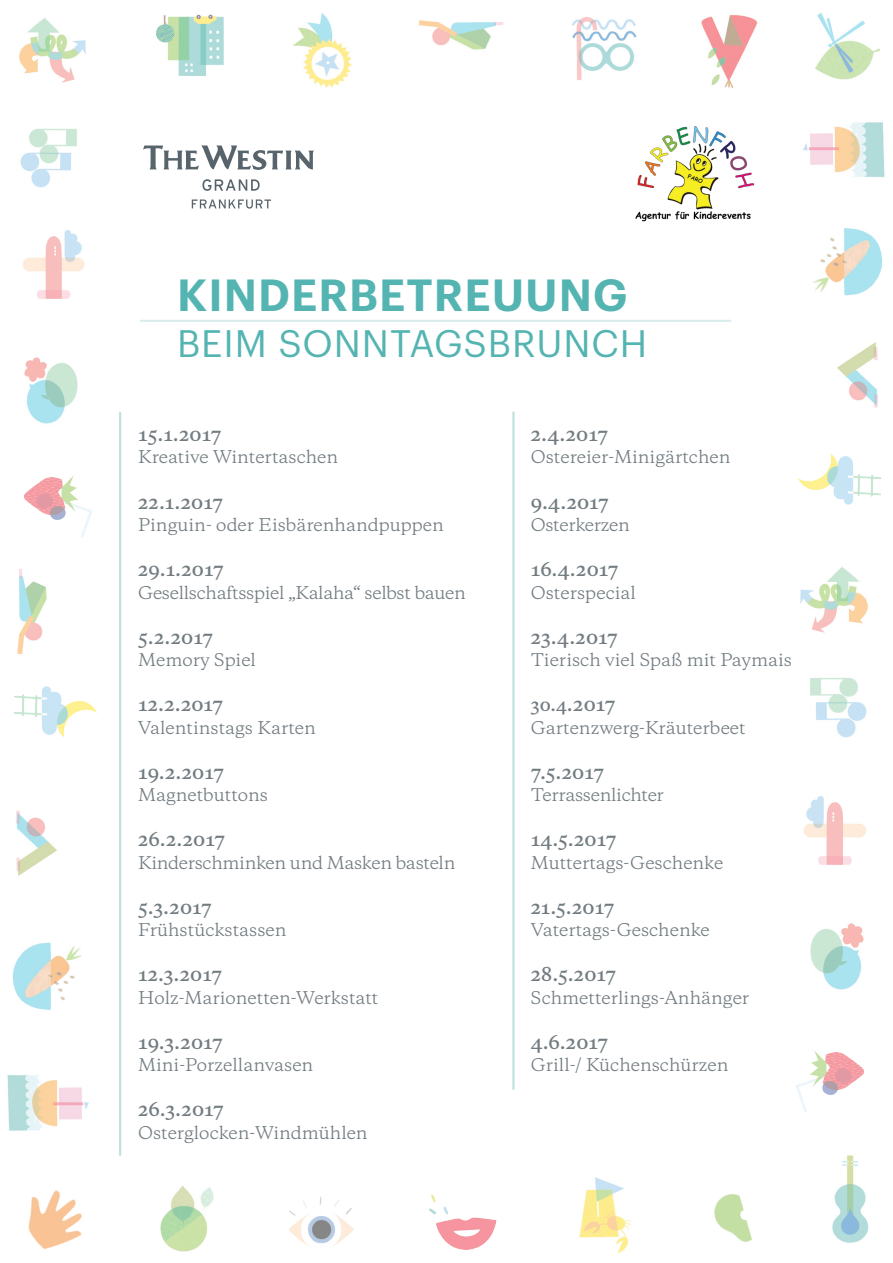
<style>
.page{position:relative;width:893px;height:1263px;background:#fff}
.page>*{position:absolute;margin:0;border:0;box-sizing:border-box;transform-origin:0 0}
.t1{font:600 44.1px "Graphik Starwood";letter-spacing:.025em;color:#54b4b2}
.t2{font:37.5px "Graphik Starwood";letter-spacing:.025em;color:#54b4b2}
.t3{font:600 18px "Copernicus";color:#727c81}
.t4{font:16.5px "Copernicus";color:#727c81}
.t5{font:16.5px "Copernicus";letter-spacing:-.02em;color:#727c81}
.s1{font-size:16.5px}
</style>
<div class="page">
<img style="left:19px;top:18px;width:67px;height:65px">
<img style="left:156px;top:14px;width:68px;height:62px">
<img style="left:293px;top:13px;width:59px;height:75px">
<img style="left:20px;top:128px;width:57px;height:60px">
<img style="left:23px;top:230px;width:62px;height:69px">
<img style="left:24px;top:357px;width:54px;height:67px">
<img style="left:24px;top:475px;width:68px;height:62px">
<img style="left:160px;top:1185px;width:54px;height:66px">
<img style="left:288px;top:1197px;width:66px;height:49px">
<img style="left:579px;top:1177px;width:53px;height:76px">
<img style="left:832px;top:1155px;width:37px;height:88px">
<img style="left:798px;top:454px;width:84px;height:51px">
<img style="left:837px;top:342px;width:41px;height:66px">
<img style="left:813px;top:228px;width:70px;height:68px">
<img style="left:803px;top:122px;width:82px;height:55px">
<img style="left:815px;top:13px;width:65px;height:67px">
<img style="left:701px;top:15px;width:57px;height:73px">
<img style="left:572px;top:17px;width:65px;height:63px">
<img style="left:418px;top:20px;width:85px;height:30px">
<img style="left:28px;top:1190px;width:54px;height:59px">
<img style="left:429px;top:1194px;width:68px;height:56px">
<img style="left:714px;top:1194px;width:38px;height:48px">
<img style="left:13px;top:686px;width:84px;height:51px">
<img style="left:16px;top:810px;width:41px;height:66px">
<img style="left:12px;top:942px;width:70px;height:68px">
<img style="left:7px;top:1075px;width:82px;height:56px">
<img style="left:800px;top:567px;width:68px;height:66px">
<img style="left:810px;top:678px;width:57px;height:60px">
<img style="left:803px;top:796px;width:63px;height:69px">
<img style="left:810px;top:923px;width:54px;height:67px">
<img style="left:796px;top:1050px;width:68px;height:62px">
<img style="left:17px;top:569px;width:30px;height:86px">
<svg style="left:143px;top:145px;width:171px;height:25px"></svg>
<svg style="left:202px;top:179px;width:58px;height:12px"></svg>
<svg style="left:192px;top:199px;width:79px;height:10px"></svg>
<img style="left:635px;top:127px;width:119px;height:95px">
<hr style="left:140px;top:320px;width:591px;height:2px;background:#d8edeb">
<hr style="left:119px;top:412px;width:2px;height:743px;background:#bee0dd">
<hr style="left:512px;top:412px;width:2px;height:678px;background:#bee0dd">
<h1 class="t1" style="left:177px;top:261px;width:452px">KINDERBETREUUNG</h1>
<h2 class="t2" style="left:177px;top:315px;width:472px">BEIM SONNTAGSBRUNCH</h2>
<p class="t3" style="left:138px;top:422px;width:84px">15.1.2017</p>
<p class="t4" style="left:138px;top:446px;width:201px">Kreative Wintertaschen</p>
<p class="t3" style="left:138px;top:490px;width:86px">22.1.2017</p>
<p class="t4" style="left:138px;top:514px;width:307px">Pinguin- oder Eisbärenhandpuppen</p>
<p class="t3" style="left:138px;top:557px;width:87px">29.1.2017</p>
<p class="t5" style="left:138px;top:581px;width:329px">Gesellschaftsspiel „Kalaha“ selbst bauen</p>
<p class="t3" style="left:138px;top:625px;width:76px">5.2.2017</p>
<p class="t4" style="left:138px;top:649px;width:119px">Memory Spiel</p>
<p class="t3" style="left:138px;top:692px;width:86px">12.2.2017</p>
<p class="t4" style="left:138px;top:716px;width:179px">Valentinstags Karten</p>
<p class="t3" style="left:138px;top:760px;width:87px">19.2.2017</p>
<p class="t4" style="left:138px;top:784px;width:131px">Magnetbuttons</p>
<p class="t3" style="left:138px;top:827px;width:88px">26.2.2017</p>
<p class="t5" style="left:138px;top:851px;width:319px">Kinderschminken und Masken basteln</p>
<p class="t3" style="left:138px;top:895px;width:75px">5.3.2017</p>
<p class="t4" style="left:138px;top:919px;width:150px">Frühstückstassen</p>
<p class="t3" style="left:138px;top:962px;width:85px">12.3.2017</p>
<p class="t4" style="left:138px;top:986px;width:242px">Holz-Marionetten-Werkstatt</p>
<p class="t3" style="left:138px;top:1030px;width:86px">19.3.2017</p>
<p class="t4" style="left:138px;top:1054px;width:177px">Mini-Porzellanvasen</p>
<p class="t3" style="left:138px;top:1097px;width:87px">26.3.2017</p>
<p class="t4" style="left:138px;top:1121px;width:231px">Osterglocken-Windmühlen</p>
<p class="t3" style="left:531px;top:422px;width:78px">2.4.2017</p>
<p class="t4" style="left:531px;top:446px;width:201px">Ostereier-Minigärtchen</p>
<p class="t3" style="left:531px;top:490px;width:79px">9.4.2017</p>
<p class="t5" style="left:531px;top:514px;width:100px">Osterkerzen</p>
<p class="t3" style="left:531px;top:557px;width:89px">16.4.2017</p>
<p class="t4" style="left:531px;top:581px;width:106px">Osterspecial</p>
<p class="t3" style="left:531px;top:625px;width:88px">23.4.2017</p>
<p class="t4" style="left:531px;top:649px;width:263px">Tierisch viel Spaß mit Paymais</p>
<p class="t3" style="left:531px;top:692px;width:86px"><span class="s1">30.4</span>.2017</p>
<p class="t4" style="left:531px;top:716px;width:216px">Gartenzwerg-Kräuterbeet</p>
<p class="t3" style="left:531px;top:760px;width:74px">7.5.2017</p>
<p class="t5" style="left:531px;top:784px;width:135px">Terrassenlichter</p>
<p class="t3" style="left:531px;top:827px;width:87px">14.5.2017</p>
<p class="t4" style="left:531px;top:851px;width:194px">Muttertags-Geschenke</p>
<p class="t3" style="left:531px;top:895px;width:85px">21.5.2017</p>
<p class="t4" style="left:531px;top:919px;width:180px">Vatertags-Geschenke</p>
<p class="t3" style="left:531px;top:962px;width:87px">28.5.2017</p>
<p class="t4" style="left:531px;top:986px;width:220px">Schmetterlings-Anhänger</p>
<p class="t3" style="left:531px;top:1030px;width:78px">4.6.2017</p>
<p class="t4" style="left:531px;top:1054px;width:199px">Grill-/ Küchenschürzen</p>
</div>
